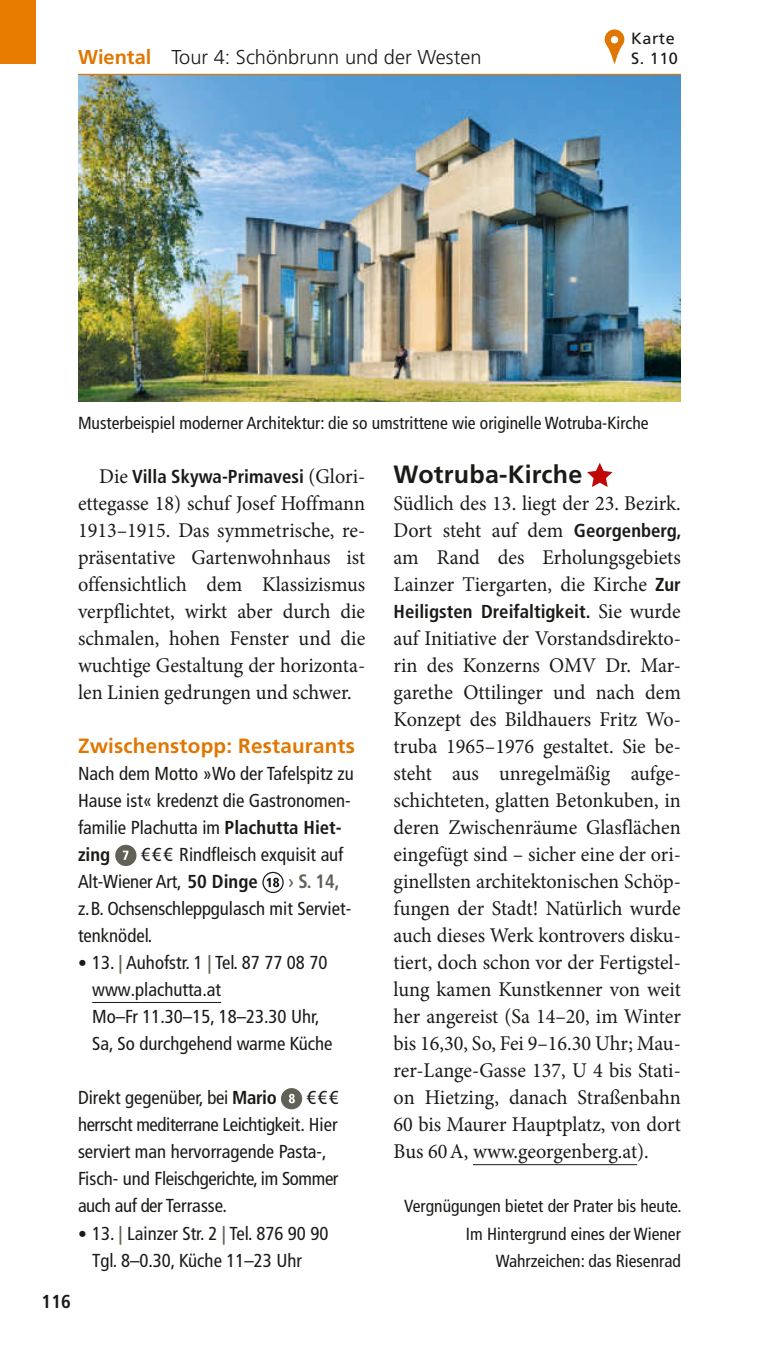
<style>
.page{position:relative;width:766px;height:1347px;background:#fff}
.page>*{position:absolute;margin:0;border:0;box-sizing:border-box;transform-origin:0 0}
.t1{font:700 25px "Frutiger LT Pro";letter-spacing:.01em;color:#1a1a18}
.t2{font:21px/27px "Minion Pro";color:#1a1a18;text-align:justify;scale:.96 1}
.t3{font:700 20.5px "Frutiger LT Pro";letter-spacing:.01em;color:#df7702}
.t4{font:300 20px "Frutiger LT Pro";color:#1a1a18}
.t5{font:700 condensed 19.5px "Frutiger LT Pro";color:#626155;scale:.96 1}
.t6{font:condensed 18.75px/27px "Frutiger LT Pro";color:#1a1a18}
.t7{font:condensed 18.75px/27px "Frutiger LT Pro";letter-spacing:-.02em;color:#1a1a18}
.t8{font:700 condensed 18.75px "Frutiger LT Pro";color:#1a1a18}
.t9{font:condensed 17.5px/27px "Frutiger LT Pro";color:#1a1a18;text-align:right}
.t10{font:16.25px "Frutiger LT Pro";letter-spacing:.03em;color:#1a1a18}
.s1{font-weight:700;color:#df7702}
.s2{font-family:"Minion Pro";font-weight:400;font-stretch:normal;font-size:21px}
.s3{font-weight:700}
.s4{font-weight:400;font-stretch:normal;font-size:18.75px}
.s5{font-weight:900;font-stretch:normal;font-size:17.5px}
.s6{font-weight:700;color:#626155}
.s7{font-family:"Frutiger LT Pro";font-weight:700;font-stretch:condensed;font-size:18.75px}
</style>
<div class="page">
<div style="left:0;top:0;width:35px;height:64px;background:#e77b00"></div>
<svg style="left:604px;top:29px;width:20px;height:35px"></svg>
<hr style="left:92px;top:1002px;width:129px;height:1px;background:#1a1a18">
<div style="left:115px;top:844px;width:21px;height:22px;background:#626155;border-radius:50%"></div>
<svg style="left:123px;top:850px;width:5px;height:10px"></svg>
<svg style="left:266px;top:877px;width:13px;height:10px"></svg>
<div style="left:262px;top:871px;width:21px;height:22px;border:1px solid #1a1a18;border-radius:50%"></div>
<div style="left:281px;top:1088px;width:21px;height:21px;background:#626155;border-radius:50%"></div>
<svg style="left:289px;top:1093px;width:6px;height:10px"></svg>
<hr style="left:473px;top:1164px;width:164px;height:1px;background:#1a1a18">
<svg style="left:587px;top:463px;width:25px;height:24px"></svg>
<img style="left:78px;top:75px;width:602px;height:326px">
<hr style="left:78px;top:74px;width:602px;height:1px;background:#df7702">
<p class="t10" style="left:631px;top:29px;width:45px">Karte</p>
<p class="t4" style="left:78px;top:45px;width:405px"><span class="s1">Wiental</span> Tour 4: Schönbrunn und der Westen</p>
<p class="t10" style="left:631px;top:49px;width:48px">S. 110</p>
<p class="t9" style="left:78px;top:409px;width:572px">Musterbeispiel moderner Architektur: die so umstrittene wie originelle Wotruba-Kirche</p>
<p class="t8" style="left:99px;top:465px;width:267px"><span class="s2">Die</span> Villa Skywa-Primavesi <span class="s2">(Glori-</span></p>
<p class="t2" style="left:78px;top:489px;width:300px">ettegasse 18) schuf Josef Hoffmann 1913–1915. Das symmetrische, re&shy;präsentative Gartenwohnhaus ist offensichtlich dem Klassizismus verpflichtet, wirkt aber durch die schmalen, hohen Fenster und die wuchtige Gestaltung der horizonta&shy;len Linien gedrungen und schwer.</p>
<p class="t3" style="left:78px;top:733px;width:278px">Zwischenstopp: Restaurants</p>
<p class="t6" style="left:78px;top:760px;width:277px">Nach dem Motto »Wo der Tafelspitz zu<br>Hause ist« kredenzt die Gastronomen&shy;familie Plachutta im <span class="s3">Plachutta Hiet&shy;zing</span></p>
<p class="t6" style="left:78px;top:841px;width:267px;text-indent:63px">€ € € Rindfleisch exquisit auf<br>Alt-Wiener Art, <span class="s3">50 Dinge</span></p>
<p class="t5" style="left:288px;top:869px;width:55px"><span class="s4">›</span> S. 14,</p>
<p class="t6" style="left:78px;top:895px;width:274px">z.B. Ochsenschleppgulasch mit Serviet&shy;tenknödel.</p>
<p class="t6" style="left:92px;top:949px;width:242px;text-indent:-14px"><span class="s5">•</span> 13. <span class="s6">|</span> Auhofstr. 1 <span class="s6">|</span> Tel. 87 77 08 70 www.plachutta.at<br>Mo–Fr 11.30–15, 18–23.30 Uhr,<br>Sa, So durchgehend warme Küche</p>
<p class="t6" style="left:78px;top:1084px;width:200px">Direkt gegenüber, bei <span class="s3">Mario</span></p>
<p class="t7" style="left:78px;top:1084px;width:262px;text-indent:229px">€€€ herrscht mediterrane Leichtigkeit. Hier serviert man hervorragende Pasta-,<br>Fisch- und Fleischgerichte, im Sommer auch auf der Terrasse.</p>
<p class="t6" style="left:92px;top:1219px;width:238px;text-indent:-14px"><span class="s5">•</span> 13. <span class="s6">|</span> Lainzer Str. 2 <span class="s6">|</span> Tel. 876 90 90<br>Tgl. 8–0.30, Küche 11–23 Uhr</p>
<p class="t8" style="left:42px;top:1290px;width:31px">116</p>
<p class="t1" style="left:393px;top:459px;width:190px">Wotruba-Kirche</p>
<p class="t2" style="left:393px;top:489px;width:301px">Südlich des 13. liegt der 23. Bezirk.<br>Dort steht auf dem <span class="s7">Georgenberg, </span>am Rand des Erholungsgebiets Lainzer Tiergarten, die Kirche <span class="s7">Zur</span></p>
<p class="t8" style="left:393px;top:600px;width:288px">Heiligsten Dreifaltigkeit. <span class="s2">Sie wurde</span></p>
<p class="t2" style="left:393px;top:624px;width:301px">auf Initiative der Vorstandsdirekto&shy;rin des Konzerns OMV Dr. Mar&shy;garethe Ottilinger und nach dem Konzept des Bildhauers Fritz Wo&shy;truba 1965–1976 gestaltet. Sie be&shy;steht aus unregelmäßig aufge&shy;schichteten, glatten Betonkuben, in deren Zwischenräume Glasflächen eingefügt sind – sicher eine der ori&shy;ginellsten architektonischen Schöp&shy;fungen der Stadt! Natürlich wurde auch dieses Werk kontrovers disku&shy;tiert, doch schon vor der Fertigstel&shy;lung kamen Kunstkenner von weit her angereist (Sa 14–20, im Winter bis 16,30, So, Fei 9–16.30 Uhr; Mau&shy;rer-Lange-Gasse 137, U 4 bis Stati&shy;on Hietzing, danach Straßenbahn 60 bis Maurer Hauptplatz, von dort Bus 60A, www.georgenberg.at).</p>
<p class="t9" style="left:404px;top:1193px;width:279px">Vergnügungen bietet der Prater bis heute.<br>Im Hintergrund eines der Wiener<br>Wahrzeichen: das Riesenrad</p>
</div>
